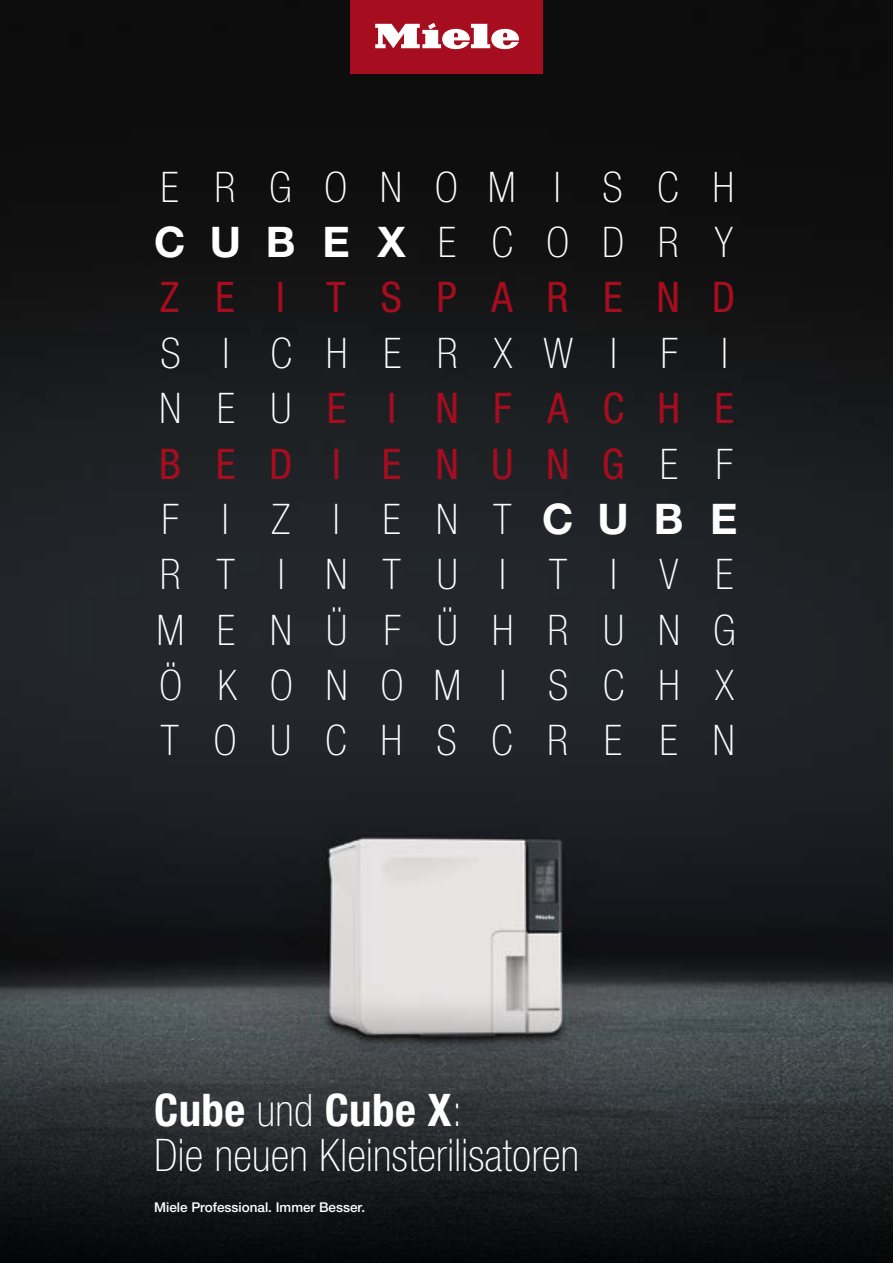
<style>
.page{position:relative;width:893px;height:1263px;background:#fff}
.page>*{position:absolute;margin:0;border:0;box-sizing:border-box;transform-origin:0 0}
.t1{font:100 condensed 45px/45px "Helvetica Neue LTW1 G";letter-spacing:.01em;color:#fff}
.t2{font:100 condensed 42.3px "Helvetica Neue LTW1 G";letter-spacing:.82em;color:#fff}
.t3{font:condensed 42.3px "Helvetica Neue LTW1 G";letter-spacing:.805em;color:#a60d1f}
.t4{font:100 condensed 42.3px "Helvetica Neue LTW1 G";letter-spacing:.8em;color:#fff}
.t5{font:100 condensed 42.3px/55.3px "Helvetica Neue LTW1 G";letter-spacing:.85em;color:#fff}
.t6{font:500 13.5px "Helvetica Neue LTW1 G";color:#fff}
.s1{font-weight:700;font-stretch:normal}
.s2{font-weight:100;color:#fff}
.s3{font-weight:700}
</style>
<div class="page">
<img style="left:0;top:0;width:893px;height:984px">
<svg style="left:0;top:984px;width:893px;height:279px;background:#323538"></svg>
<div style="left:351px;top:0;width:191px;height:73px;background:#a60d1f"></div>
<svg style="left:375px;top:23px;width:144px;height:26px"></svg>
<p class="t4" style="left:161px;top:163px;width:575px">ERGONOMI SCH</p>
<p class="t2" style="left:154px;top:218px;width:580px"><span class="s1">CUBEX</span>ECODRY</p>
<p class="t3" style="left:160px;top:273px;width:577px">ZE I TSPAREND</p>
<p class="t2" style="left:161px;top:329px;width:569px">S I CHERXWI F I</p>
<p class="t3" style="left:159px;top:383px;width:576px"><span class="s2">NEU</span>E INFACHE</p>
<p class="t3" style="left:159px;top:439px;width:575px">BED I ENUNG<span class="s2">EF</span></p>
<p class="t2" style="left:161px;top:495px;width:578px">F I Z I ENT<span class="s1">CUBE</span></p>
<p class="t5" style="left:157px;top:547px;width:580px">RTINTUITIVE<br>MENÜFÜHRUNG</p>
<p class="t4" style="left:159px;top:661px;width:576px">ÖKONOMI SCHX</p>
<p class="t2" style="left:161px;top:716px;width:575px">TOUCHSCREEN</p>
<p class="t1" style="left:154px;top:1089px;width:427px"><span class="s3">Cube</span> und <span class="s3">Cube X</span>:<br>Die neuen Kleinsterilisatoren</p>
<p class="t6" style="left:154px;top:1199px;width:213px">Miele Professional. Immer Besser.</p>
</div>
